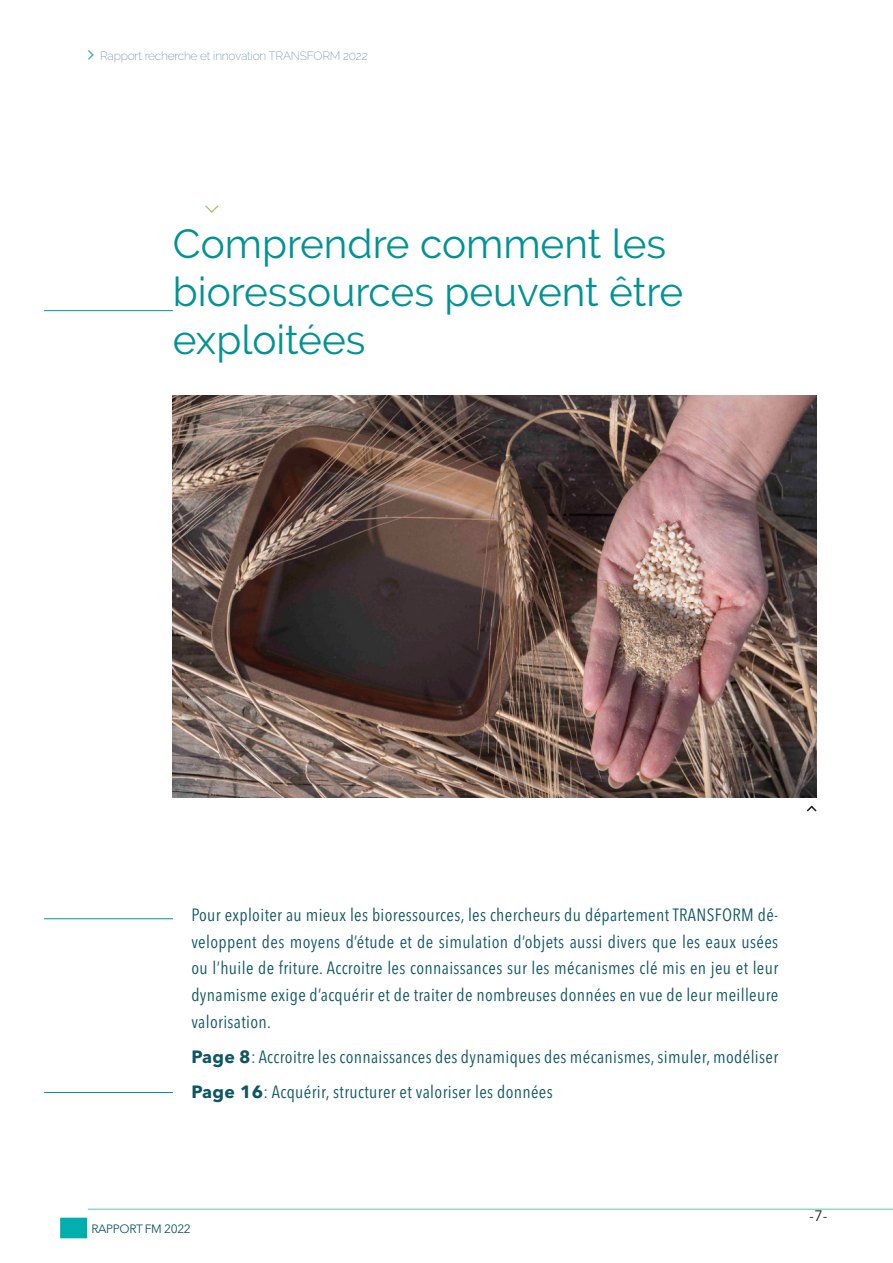
<style>
.page{position:relative;width:893px;height:1263px;background:#fff}
.page>*{position:absolute;margin:0;border:0;box-sizing:border-box;transform-origin:0 0}
.t1{font:40.5px/48px "Raleway";color:#009391}
.t2{font:condensed 17.7px/26.7px "Avenir Next LT Pro";letter-spacing:.02em;color:#0f5664;text-align:justify}
.t3{font:15px "Avenir Next LT Pro";color:#231f20}
.t4{font:200 12px "Raleway";letter-spacing:-.02em;color:#65909c}
.t5{font:12px "Avenir Next LT Pro";letter-spacing:-.03em;color:#0f5664}
.s1{font-weight:700;font-stretch:normal}
</style>
<div class="page">
<svg style="left:205px;top:205px;width:14px;height:8px"></svg>
<img style="left:173px;top:396px;width:643px;height:402px">
<svg style="left:807px;top:805px;width:10px;height:7px"></svg>
<svg style="left:88px;top:50px;width:6px;height:10px"></svg>
<div style="left:60px;top:1218px;width:27px;height:20px;background:#00afad"></div>
<hr style="left:88px;top:1209px;width:805px;height:1px;background:#5ac4bd">
<hr style="left:44px;top:310px;width:129px;height:1px;background:#009391">
<hr style="left:44px;top:918px;width:129px;height:1px;background:#009391">
<hr style="left:44px;top:1092px;width:129px;height:1px;background:#009391">
<p class="t4" style="left:100px;top:48px;width:269px">Rapport recherche et innovation TRANSFORM 2022</p>
<p class="t1" style="left:173px;top:220px;width:512px">Comprendre comment les bioressources peuvent être exploitées</p>
<p class="t2" style="left:191px;top:901px;width:588px">Pour exploiter au mieux les bioressources, les chercheurs du département TRANSFORM dé&shy;veloppent des moyens d’étude et de simulation d’objets aussi divers que les eaux usées ou l’huile de friture. Accroitre les connaissances sur les mécanismes clé mis en jeu et leur dynamisme exige d’acquérir et de traiter de nombreuses données en vue de leur meilleure valorisation.</p>
<p class="t2" style="left:191px;top:1043px;width:588px"><span class="s1">Page 8</span>: Accroitre les connaissances des dynamiques des mécanismes, simuler, modéliser</p>
<p class="t2" style="left:191px;top:1079px;width:363px"><span class="s1">Page 16</span>: Acquérir, structurer et valoriser les données</p>
<p class="t5" style="left:91px;top:1221px;width:101px">RAPPORT FM 2022</p>
<p class="t3" style="left:809px;top:1206px;width:20px">-7-</p>
</div>
